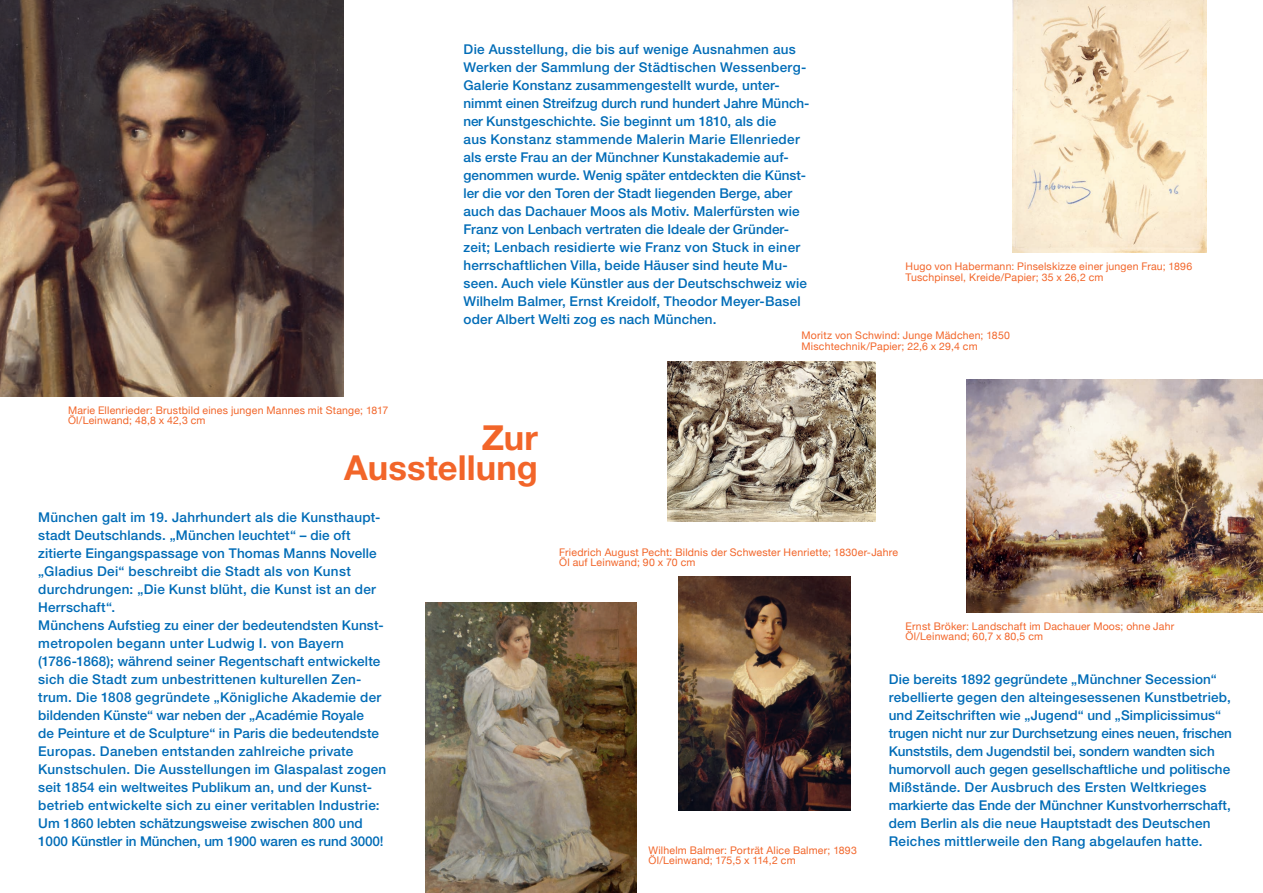
<style>
.page{position:relative;width:1263px;height:893px;background:#fff}
.page>*{position:absolute;margin:0;border:0;box-sizing:border-box;transform-origin:0 0}
.t1{font:700 34.5px/30px "Helvetica Neue";color:#f26529;text-align:right}
.t2{font:500 13.5px/18px "Helvetica Neue";letter-spacing:.01em;color:#006cb7}
.t3{font:10.5px/10.5px "Helvetica Neue";letter-spacing:.02em;color:#f26529}
</style>
<div class="page">
<img style="left:0;top:0;width:344px;height:396px">
<img style="left:678px;top:576px;width:172px;height:234px">
<img style="left:425px;top:603px;width:212px;height:290px">
<img style="left:1012px;top:0;width:194px;height:252px">
<img style="left:667px;top:361px;width:208px;height:161px">
<img style="left:966px;top:379px;width:297px;height:233px">
<p class="t2" style="left:463px;top:40px;width:347px">Die Ausstellung, die bis auf wenige Ausnahmen aus Werken der Sammlung der Städtischen Wessenberg-Galerie Konstanz zusammengestellt wurde, unter&shy;nimmt einen Streifzug durch rund hundert Jahre Münch&shy;ner Kunstgeschichte. Sie beginnt um 1810, als die<br>aus Konstanz stammende Malerin Marie Ellenrieder als erste Frau an der Münchner Kunstakademie auf&shy;genommen wurde. Wenig später entdeckten die Künst&shy;ler die vor den Toren der Stadt liegenden Berge, aber auch das Dachauer Moos als Motiv. Malerfürsten wie Franz von Lenbach vertraten die Ideale der Gründer&shy;zeit; Lenbach residierte wie Franz von Stuck in einer herrschaftlichen Villa, beide Häuser sind heute Mu&shy;seen. Auch viele Künstler aus der Deutschschweiz wie Wilhelm Balmer, Ernst Kreidolf, Theodor Meyer-Basel oder Albert Welti zog es nach München.</p>
<p class="t3" style="left:906px;top:262px;width:288px">Hugo von Habermann: Pinselskizze einer jungen Frau; 1896<br>Tuschpinsel, Kreide/Papier; 35 x 26,2 cm</p>
<p class="t3" style="left:801px;top:331px;width:210px">Moritz von Schwind: Junge Mädchen; 1850<br>Mischtechnik/Papier; 22,6 x 29,4 cm</p>
<p class="t3" style="left:68px;top:405px;width:322px">Marie Ellenrieder: Brustbild eines jungen Mannes mit Stange; 1817<br>Öl/Leinwand; 48,8 x 42,3 cm</p>
<h1 class="t1" style="left:344px;top:422px;width:195px">Zur<br>Ausstellung</h1>
<p class="t2" style="left:38px;top:508px;width:349px">München galt im 19. Jahrhundert als die Kunsthaupt&shy;stadt Deutschlands. „München leuchtet“ – die oft zitierte Eingangspassage von Thomas Manns Novelle „Gladius Dei“ beschreibt die Stadt als von Kunst durchdrungen: „Die Kunst blüht, die Kunst ist an der Herrschaft“.<br>Münchens Aufstieg zu einer der bedeutendsten Kunst&shy;metropolen begann unter Ludwig I. von Bayern (1786-1868); während seiner Regentschaft entwickelte sich die Stadt zum unbestrittenen kulturellen Zen&shy;trum. Die 1808 gegründete „Königliche Akademie der bildenden Künste“ war neben der „Académie Royale<br>de Peinture et de Sculpture“ in Paris die bedeutendste Europas. Daneben entstanden zahlreiche private Kunstschulen. Die Ausstellungen im Glaspalast zogen seit 1854 ein weltweites Publikum an, und der Kunst&shy;betrieb entwickelte sich zu einer veritablen Industrie:<br>Um 1860 lebten schätzungsweise zwischen 800 und 1000 Künstler in München, um 1900 waren es rund 3000!</p>
<p class="t3" style="left:559px;top:547px;width:340px">Friedrich August Pecht: Bildnis der Schwester Henriette; 1830er-Jahre<br>Öl auf Leinwand; 90 x 70 cm</p>
<p class="t3" style="left:906px;top:621px;width:270px">Ernst Bröker: Landschaft im Dachauer Moos; ohne Jahr<br>Öl/Leinwand; 60,7 x 80,5 cm</p>
<p class="t3" style="left:648px;top:845px;width:210px">Wilhelm Balmer: Porträt Alice Balmer; 1893<br>Öl/Leinwand; 175,5 x 114,2 cm</p>
<p class="t2" style="left:889px;top:670px;width:345px">Die bereits 1892 gegründete „Münchner Secession“ rebellierte gegen den alteingesessenen Kunstbetrieb, und Zeitschriften wie „Jugend“ und „Simplicissimus“ trugen nicht nur zur Durchsetzung eines neuen, frischen Kunststils, dem Jugendstil bei, sondern wandten sich humorvoll auch gegen gesellschaftliche und politische Mißstände. Der Ausbruch des Ersten Weltkrieges markierte das Ende der Münchner Kunstvorherrschaft, dem Berlin als die neue Hauptstadt des Deutschen Reiches mittlerweile den Rang abgelaufen hatte.</p>
</div>
